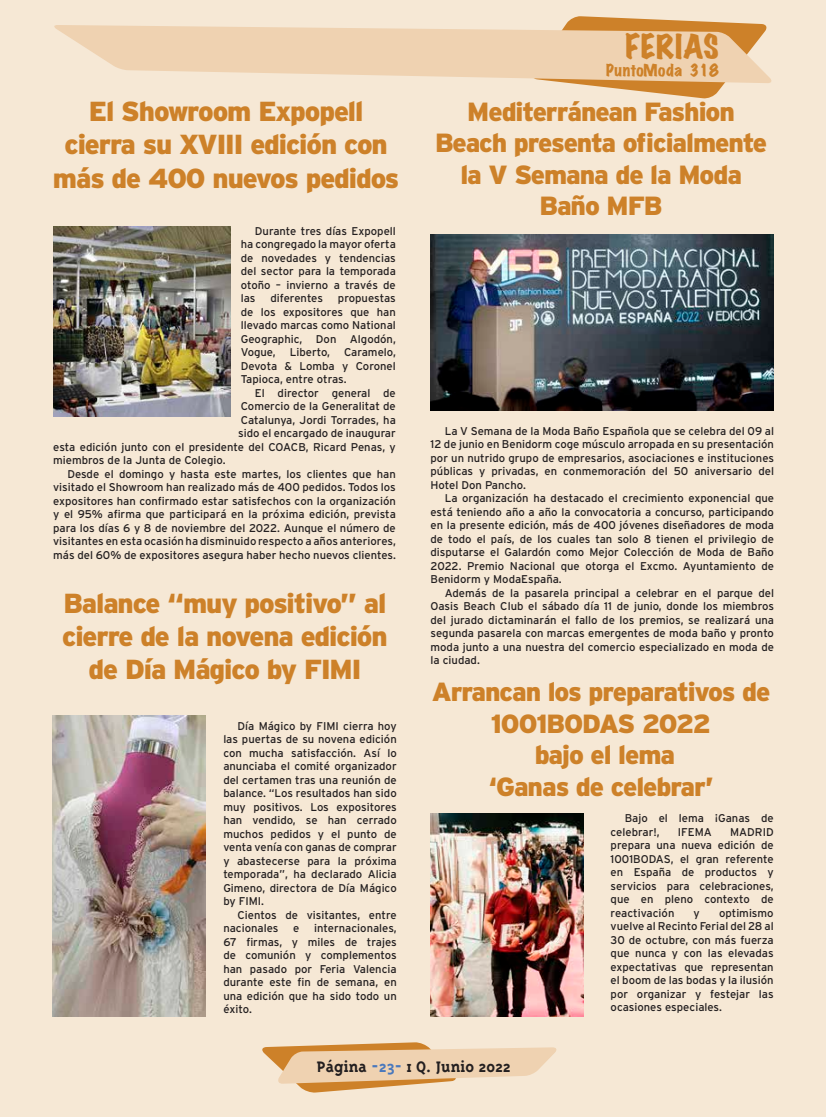
<style>
.page{position:relative;width:826px;height:1117px;background:#fff}
.page>*{position:absolute;margin:0;border:0;box-sizing:border-box;transform-origin:0 0}
.t1{font:expanded 30px "Marker Felt";letter-spacing:.03em;color:#cd8129}
.t2{font:900 27.5px/33px "Interstate";letter-spacing:-.04em;color:#cd8129;text-align:center}
.t3{font:900 26.25px/31.5px "Interstate";letter-spacing:-.04em;color:#cd8129;text-align:center}
.t4{font:700 17.5px "Triplex Serif";color:#231f20}
.t5{font:expanded 15px "Marker Felt";letter-spacing:.01em;color:#cd8129}
.t6{font:11.25px/13.5px "Interstate";color:#231f20;text-align:justify}
.s1{color:#4978bd}
</style>
<div class="page">
<hr style="left:0;top:0;width:1px;height:1116px;background:#f6e8d5">
<div style="left:1px;top:0;width:825px;height:1116px;background:#f6e8d5"></div>
<svg style="left:262px;top:1042px;width:295px;height:50px"></svg>
<svg style="left:565px;top:16px;width:200px;height:83px"></svg>
<svg style="left:54px;top:25px;width:718px;height:58px;fill:#efd2b1"></svg>
<img style="left:54px;top:226px;width:176px;height:190px">
<img style="left:430px;top:235px;width:343px;height:175px">
<img style="left:52px;top:715px;width:153px;height:301px">
<img style="left:430px;top:813px;width:154px;height:203px">
<h2 class="t2" style="left:53px;top:95px;width:348px">El Showroom Expopell cierra su XVIII edición con más de 400 nuevos pedidos</h2>
<p class="t6" style="left:241px;top:224px;width:157px;text-indent:14px">Durante tres días Expopell ha congregado la mayor oferta de novedades y tendencias del sector para la temporada otoño – invierno a través de las</p>
<p class="t6" style="left:241px;top:291px;width:157px;text-indent:97px">propuestas de los expositores que han llevado marcas como National Geographic, Don Algodón, Vogue, Liberto, Caramelo, Devota &amp; Lomba y Coronel Tapioca, entre otras.</p>
<p class="t6" style="left:255px;top:386px;width:142px">El director general de</p>
<p class="t6" style="left:241px;top:399px;width:157px">Comercio de la Generalitat de</p>
<p class="t6" style="left:241px;top:413px;width:157px">Catalunya, Jordi Torrades, ha</p>
<p class="t6" style="left:238px;top:426px;width:159px">sido el encargado de inaugurar</p>
<p class="t6" style="left:53px;top:440px;width:344px">esta edición junto con el presidente del COACB, Ricard Penas, y</p>
<p class="t6" style="left:53px;top:453px;width:174px">miembros de la Junta de Colegio.</p>
<p class="t6" style="left:67px;top:467px;width:330px">Desde el domingo y hasta este martes, los clientes que han</p>
<p class="t6" style="left:53px;top:480px;width:344px">visitado el Showroom han realizado más de 400 pedidos. Todos los</p>
<p class="t6" style="left:53px;top:494px;width:344px">expositores han confirmado estar satisfechos con la organización</p>
<p class="t6" style="left:53px;top:507px;width:344px">y el 95% afirma que participará en la próxima edición, prevista</p>
<p class="t6" style="left:53px;top:521px;width:344px">para los días 6 y 8 de noviembre del 2022. Aunque el número de</p>
<p class="t6" style="left:53px;top:534px;width:344px">visitantes en esta ocasión ha disminuido respecto a años anteriores,</p>
<p class="t6" style="left:53px;top:548px;width:344px">más del 60% de expositores asegura haber hecho nuevos clientes.</p>
<p class="t6" style="left:270px;top:291px;width:54px">diferentes</p>
<h2 class="t2" style="left:62px;top:586px;width:327px">Balance “muy positivo” al cierre de la novena edición de Día Mágico by FIMI</h2>
<p class="t6" style="left:223px;top:718px;width:175px;text-indent:14px">Día Mágico by FIMI cierra hoy las puertas de su novena edición con mucha satisfacción. Así lo anunciaba el comité organizador del certamen tras una reunión de balance. “Los resultados han sido muy positivos. Los expositores han vendido, se han cerrado muchos pedidos y el punto de venta venía con ganas de comprar y abastecerse para la próxima temporada”, ha declarado Alicia Gimeno, directora de Día Mágico by FIMI.</p>
<p class="t6" style="left:223px;top:907px;width:175px;text-indent:14px">Cientos de visitantes, entre nacionales</p>
<p class="t6" style="left:223px;top:921px;width:175px;text-indent:91px">internacionales, 67 firmas, y miles de trajes de comunión y complementos han pasado por Feria Valencia durante este fin de semana, en una edición que ha sido todo un éxito.</p>
<p class="t6" style="left:293px;top:921px;width:8px">e</p>
<h1 class="t1" style="left:625px;top:24px;width:95px">FERIAS</h1>
<h3 class="t5" style="left:606px;top:59px;width:114px">PuntoModa 318</h3>
<h3 class="t3" style="left:435px;top:95px;width:333px">Mediterránean Fashion<br>Beach presenta oficialmente la V Semana de la Moda<br>Baño MFB</h3>
<p class="t6" style="left:430px;top:423px;width:345px;text-indent:14px">La V Semana de la Moda Baño Española que se celebra del 09 al 12 de junio en Benidorm coge músculo arropada en su presentación por un nutrido grupo de empresarios, asociaciones e instituciones públicas y privadas, en conmemoración del 50 aniversario del Hotel Don Pancho.</p>
<p class="t6" style="left:430px;top:491px;width:345px;text-indent:14px">La organización ha destacado el crecimiento exponencial que está teniendo año a año la convocatoria a concurso, participando en la presente edición, más de 400 jóvenes diseñadores de moda de todo el país, de los cuales tan solo 8 tienen el privilegio de disputarse el Galardón como Mejor Colección de Moda de Baño 2022. Premio Nacional que otorga el Excmo. Ayuntamiento de Benidorm y ModaEspaña.</p>
<p class="t6" style="left:430px;top:585px;width:345px;text-indent:14px">Además de la pasarela principal a celebrar en el parque del Oasis Beach Club el sábado día 11 de junio, donde los miembros del jurado dictaminarán el fallo de los premios, se realizará una segunda pasarela con marcas emergentes de moda baño y pronto moda junto a una nuestra del comercio especializado en moda de la ciudad.</p>
<h3 class="t3" style="left:432px;top:675px;width:340px">Arrancan los preparativos de<br>1001BODAS 2022<br>bajo el lema<br>‘Ganas de celebrar’</h3>
<p class="t6" style="left:610px;top:811px;width:165px;text-indent:14px">Bajo el lema ¡Ganas de celebrar!,</p>
<p class="t6" style="left:610px;top:824px;width:165px;text-indent:120px">MADRID prepara una nueva edición de 1001BODAS, el gran referente en España de productos y servicios para celebraciones, que en pleno contexto de reactivación</p>
<p class="t6" style="left:678px;top:824px;width:35px">IFEMA</p>
<p class="t6" style="left:610px;top:905px;width:165px;text-indent:108px">optimismo vuelve al Recinto Ferial del 28 al 30 de octubre, con más fuerza que nunca y con las elevadas expectativas que representan el boom de las bodas y la ilusión por organizar y festejar las ocasiones especiales.</p>
<p class="t6" style="left:693px;top:905px;width:8px">y</p>
<h3 class="t4" style="left:317px;top:1056px;width:195px">Página <span class="s1">-23-</span> 1 Q. Junio 2022</h3>
</div>
